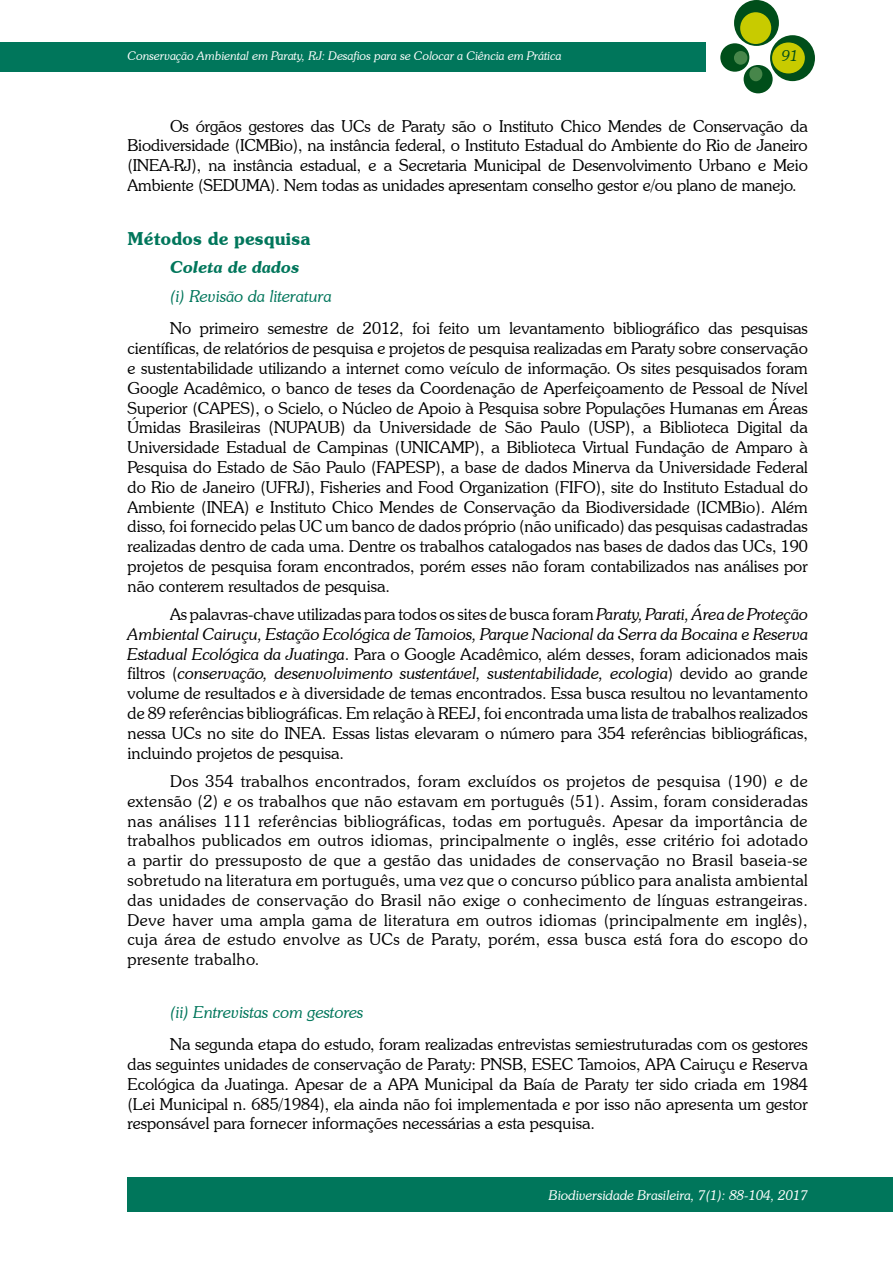
<style>
.page{position:relative;width:893px;height:1263px;background:#fff}
.page>*{position:absolute;margin:0;border:0;box-sizing:border-box;transform-origin:0 0}
.t1{font:600 18px "Souvenir IT Cby BT";color:#00765b}
.t2{font:300 16.5px/19.8px "Souvenir IT Cby BT";color:#000;text-align:justify}
.t3{font:italic 300 16.5px "Souvenir IT Cby BT";color:#00765b}
.t4{font:italic 600 16.5px "Souvenir IT Cby BT";color:#00765b}
.t5{font:italic 300 15px "Souvenir IT Cby BT";color:#004e1a}
.t6{font:italic 300 13.5px "Souvenir IT Cby BT";color:#fff}
.t7{font:italic 300 12px "Souvenir IT Cby BT";color:#fff}
.s1{font-style:italic}
</style>
<div class="page">
<div style="left:0;top:43px;width:705px;height:29px;background:#00765b"></div>
<div style="left:734px;top:0;width:45px;height:46px;background:#004e1a;border-radius:50%"></div>
<div style="left:770px;top:35px;width:45px;height:46px;background:#004e1a;border-radius:50%"></div>
<div style="left:720px;top:43px;width:29px;height:29px;background:#004e1a;border-radius:50%"></div>
<div style="left:744px;top:65px;width:29px;height:28px;background:#004e1a;border-radius:50%"></div>
<div style="left:740px;top:12px;width:31px;height:32px;background:#c8cb00;border-radius:50%"></div>
<div style="left:772px;top:42px;width:33px;height:31px;background:#c8cb00;border-radius:50%"></div>
<div style="left:734px;top:51px;width:13px;height:14px;background:#47864a;border-radius:50%"></div>
<div style="left:749px;top:67px;width:13px;height:14px;background:#47864a;border-radius:50%"></div>
<div style="left:128px;top:1178px;width:765px;height:34px;background:#00765b"></div>
<p class="t7" style="left:128px;top:49px;width:435px">Conservação Ambiental em Paraty, RJ: Desafios para se Colocar a Ciência em Prática</p>
<p class="t5" style="left:782px;top:46px;width:18px">91</p>
<p class="t2" style="left:128px;top:116px;width:682px;text-indent:43px">Os órgãos gestores das UCs de Paraty são o Instituto Chico Mendes de Conservação da Biodiversidade (ICMBio), na instância federal, o Instituto Estadual do Ambiente do Rio de Janeiro (INEA-RJ), na instância estadual, e a Secretaria Municipal de Desenvolvimento Urbano e Meio Ambiente (SEDUMA). Nem todas as unidades apresentam conselho gestor e/ou plano de manejo.</p>
<p class="t1" style="left:128px;top:227px;width:185px">Métodos de pesquisa</p>
<p class="t4" style="left:170px;top:257px;width:131px">Coleta de dados</p>
<p class="t3" style="left:170px;top:286px;width:163px">(i) Revisão da literatura</p>
<p class="t2" style="left:128px;top:318px;width:682px;text-indent:43px">No primeiro semestre de 2012, foi feito um levantamento bibliográfico das pesquisas científicas, de relatórios de pesquisa e projetos de pesquisa realizadas em Paraty sobre conservação e sustentabilidade utilizando a internet como veículo de informação. Os sites pesquisados foram Google Acadêmico, o banco de teses da Coordenação de Aperfeiçoamento de Pessoal de Nível Superior (CAPES), o Scielo, o Núcleo de Apoio à Pesquisa sobre Populações Humanas em Áreas Úmidas Brasileiras (NUPAUB) da Universidade de São Paulo (USP), a Biblioteca Digital da Universidade Estadual de Campinas (UNICAMP), a Biblioteca Virtual Fundação de Amparo à Pesquisa do Estado de São Paulo (FAPESP), a base de dados Minerva da Universidade Federal do Rio de Janeiro (UFRJ), Fisheries and Food Organization (FIFO), site do Instituto Estadual do Ambiente (INEA) e Instituto Chico Mendes de Conservação da Biodiversidade (ICMBio). Além disso, foi fornecido pelas UC um banco de dados próprio (não unificado) das pesquisas cadastradas realizadas dentro de cada uma. Dentre os trabalhos catalogados nas bases de dados das UCs, 190 projetos de pesquisa foram encontrados, porém esses não foram contabilizados nas análises por não conterem resultados de pesquisa.</p>
<p class="t2" style="left:128px;top:604px;width:682px;text-indent:43px">As palavras-chave utilizadas para todos os sites de busca foram <span class="s1">Paraty, Parati, Área de Proteção Ambiental Cairuçu, Estação Ecológica de Tamoios, Parque Nacional da Serra da Bocaina</span> e <span class="s1">Reserva Estadual Ecológica da Juatinga</span>. Para o Google Acadêmico, além desses, foram adicionados mais filtros (<span class="s1">conservação, desenvolvimento sustentável, sustentabilidade, ecologia</span>) devido ao grande volume de resultados e à diversidade de temas encontrados. Essa busca resultou no levantamento de 89 referências bibliográficas. Em relação à REEJ, foi encontrada uma lista de trabalhos realizados nessa UCs no site do INEA. Essas listas elevaram o número para 354 referências bibliográficas, incluindo projetos de pesquisa.</p>
<p class="t2" style="left:128px;top:771px;width:682px;text-indent:43px">Dos 354 trabalhos encontrados, foram excluídos os projetos de pesquisa (190) e de extensão (2) e os trabalhos que não estavam em português (51). Assim, foram consideradas nas análises 111 referências bibliográficas, todas em português. Apesar da importância de trabalhos publicados em outros idiomas, principalmente o inglês, esse critério foi adotado a partir do pressuposto de que a gestão das unidades de conservação no Brasil baseia-se sobretudo na literatura em português, uma vez que o concurso público para analista ambiental das unidades de conservação do Brasil não exige o conhecimento de línguas estrangeiras.<br>Deve haver uma ampla gama de literatura em outros idiomas (principalmente em inglês), cuja área de estudo envolve as UCs de Paraty, porém, essa busca está fora do escopo do presente trabalho.</p>
<p class="t3" style="left:170px;top:1001px;width:195px">(ii) Entrevistas com gestores</p>
<p class="t2" style="left:128px;top:1034px;width:682px;text-indent:43px">Na segunda etapa do estudo, foram realizadas entrevistas semiestruturadas com os gestores das seguintes unidades de conservação de Paraty: PNSB, ESEC Tamoios, APA Cairuçu e Reserva Ecológica da Juatinga. Apesar de a APA Municipal da Baía de Paraty ter sido criada em 1984 (Lei Municipal n. 685/1984), ela ainda não foi implementada e por isso não apresenta um gestor responsável para fornecer informações necessárias a esta pesquisa.</p>
<p class="t6" style="left:549px;top:1187px;width:261px">Biodiversidade Brasileira, 7(1): 88-104, 2017</p>
</div>
